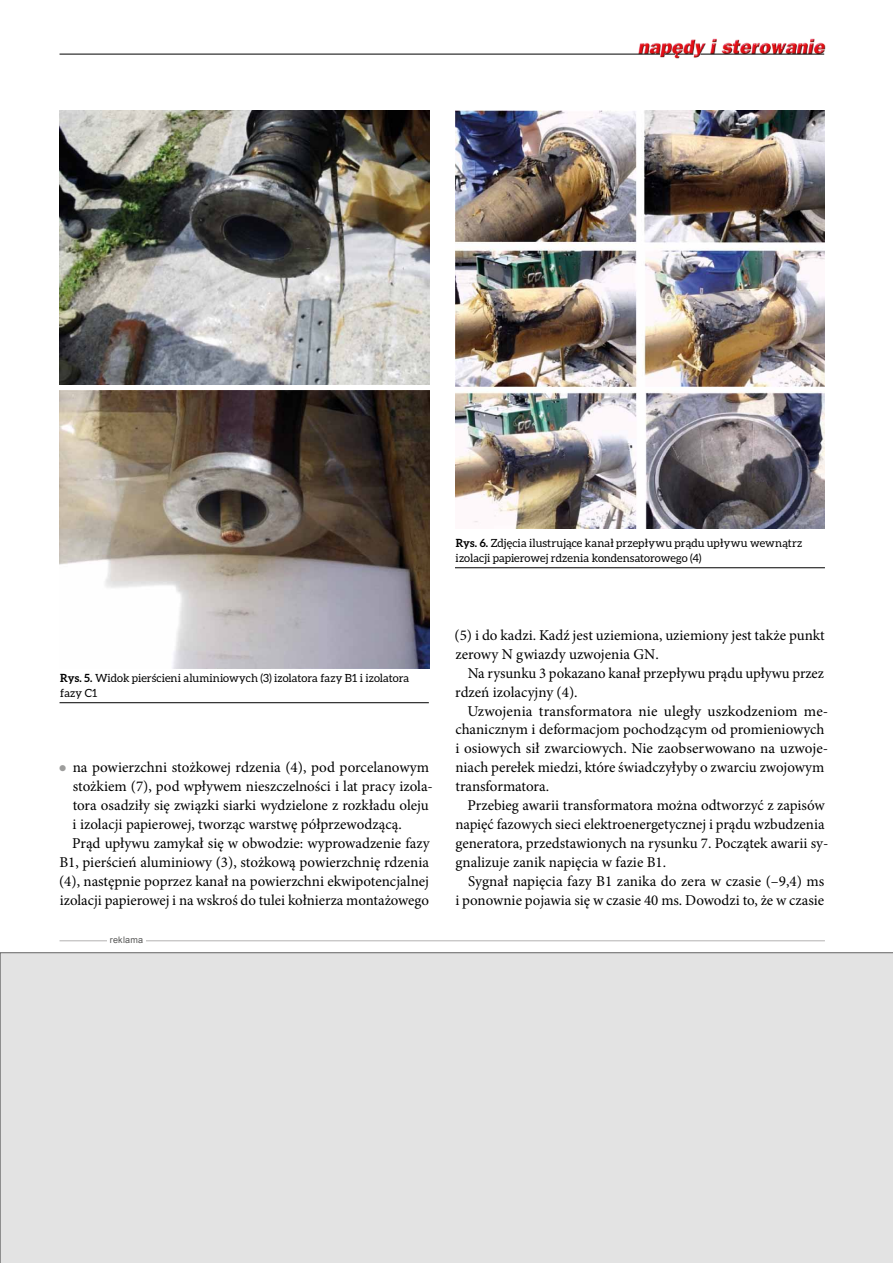
<style>
.page{position:relative;width:893px;height:1263px;background:#fff}
.page>*{position:absolute;margin:0;border:0;box-sizing:border-box;transform-origin:0 0}
.t1{font:15px/18.9px "Minion Pro";color:#000}
.t2{font:11.25px/15.9px "Aleo";letter-spacing:.005em;color:#000}
.t3{font:9px "Arial";letter-spacing:.02em;color:#575756}
.s1{font-weight:700}
</style>
<div class="page">
<img style="left:636px;top:38px;width:190px;height:21px">
<hr style="left:60px;top:54px;width:600px;height:1px;background:#000">
<svg style="left:665px;top:54px;width:28px;height:1px"></svg>
<hr style="left:700px;top:54px;width:124px;height:1px;background:#000">
<hr style="left:60px;top:940px;width:765px;height:1px;background:#b3b2b2">
<div style="left:107px;top:936px;width:39px;height:9px;background:#fff"></div>
<hr style="left:60px;top:702px;width:369px;height:1px;background:#000">
<img style="left:60px;top:111px;width:369px;height:273px">
<img style="left:60px;top:391px;width:369px;height:277px">
<hr style="left:455px;top:567px;width:370px;height:1px;background:#000">
<img style="left:455px;top:111px;width:370px;height:418px">
<div style="left:0;top:952px;width:893px;height:311px;background:#e3e3e3"></div>
<p class="t2" style="left:456px;top:534px;width:348px"><span class="s1">Rys. 6.</span> Zdjęcia ilustrujące kanał przepływu prądu upływu wewnątrz izolacji papierowej rdzenia kondensatorowego (4)</p>
<p class="t2" style="left:60px;top:669px;width:351px"><span class="s1">Rys. 5.</span> Widok pierścieni aluminiowych (3) izolatora fazy B1 i izolatora fazy C1</p>
<p class="t1" style="left:73px;top:758px;width:358px">na powierzchni stożkowej rdzenia (4), pod porcelanowym</p>
<p class="t1" style="left:73px;top:777px;width:362px">stożkiem (7), pod wpływem nieszczelności i lat pracy izola-</p>
<p class="t1" style="left:73px;top:796px;width:358px">tora osadziły się związki siarki wydzielone z rozkładu oleju</p>
<p class="t1" style="left:73px;top:815px;width:331px">i izolacji papierowej, tworząc warstwę półprzewodzącą.</p>
<p class="t1" style="left:72px;top:834px;width:359px">Prąd upływu zamykał się w obwodzie: wyprowadzenie fazy</p>
<p class="t1" style="left:59px;top:853px;width:371px">B1, pierścień aluminiowy (3), stożkową powierzchnię rdzenia</p>
<p class="t1" style="left:59px;top:871px;width:371px">(4), następnie poprzez kanał na powierzchni ekwipotencjalnej</p>
<p class="t1" style="left:60px;top:890px;width:371px">izolacji papierowej i na wskroś do tulei kołnierza montażowego</p>
<p class="t3" style="left:110px;top:934px;width:35px">reklama</p>
<p class="t1" style="left:455px;top:626px;width:372px">(5) i do kadzi. Kadź jest uziemiona, uziemiony jest także punkt zerowy N gwiazdy uzwojenia GN.</p>
<p class="t1" style="left:455px;top:664px;width:370px;text-indent:12px">Na rysunku 3 pokazano kanał przepływu prądu upływu przez rdzeń izolacyjny (4).</p>
<p class="t1" style="left:455px;top:701px;width:374px;text-indent:12px">Uzwojenia transformatora nie uległy uszkodzeniom me&shy;chanicznym i deformacjom pochodzącym od promieniowych i osiowych sił zwarciowych. Nie zaobserwowano na uzwoje&shy;niach perełek miedzi, które świadczyłyby o zwarciu zwojowym transformatora.</p>
<p class="t1" style="left:455px;top:796px;width:375px;text-indent:12px">Przebieg awarii transformatora można odtworzyć z zapisów napięć fazowych sieci elektroenergetycznej i prądu wzbudzenia generatora, przedstawionych na rysunku 7. Początek awarii sy&shy;gnalizuje zanik napięcia w fazie B1.</p>
<p class="t1" style="left:455px;top:871px;width:370px;text-align:right">Sygnał napięcia fazy B1 zanika do zera w czasie (–9,4) ms<br>i ponownie pojawia się w czasie 40 ms. Dowodzi to, że w czasie</p>
</div>
